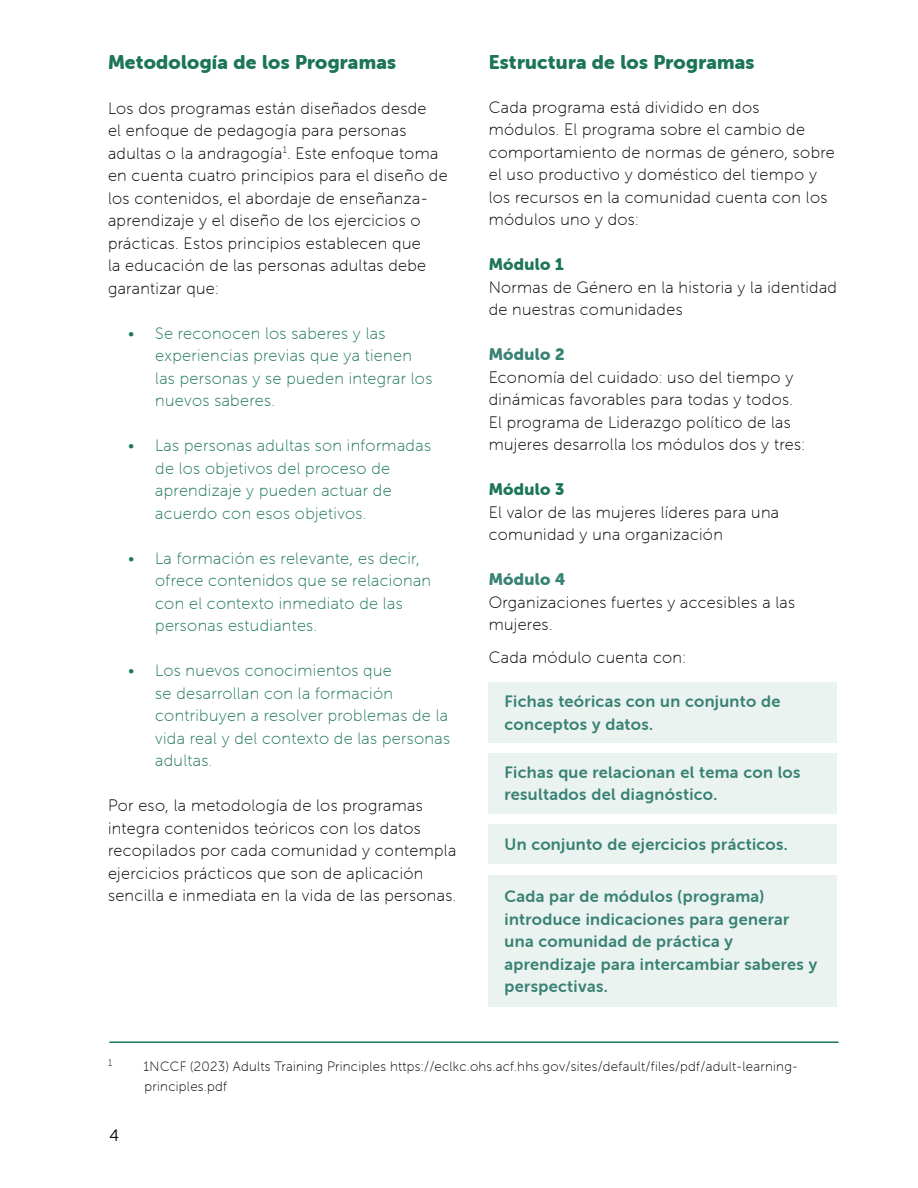
<style>
.page{position:relative;width:918px;height:1188px;background:#fff}
.page>*{position:absolute;margin:0;border:0;box-sizing:border-box;transform-origin:0 0}
.t1{font:19.5px "Museo Sans Rounded 900";letter-spacing:.015em;color:#1c7559}
.t2{font:16.5px/22.5px "Museo Sans Rounded 100";letter-spacing:.02em;color:#000}
.t3{font:16.5px/22.5px "Museo Sans Rounded 100";letter-spacing:.02em;color:#1c7559}
.t4{font:16.5px/22.5px "Museo Sans Rounded 700";letter-spacing:.02em;color:#388273}
.t5{font:16.5px "Museo Sans Rounded 900";letter-spacing:.02em;color:#1c7559}
.t6{font:16.5px "Museo Sans Rounded 900";letter-spacing:.02em;color:#388273}
.t7{font:16.5px "Museo Sans Rounded 300";color:#000}
.t8{font:13.5px/19.5px "Museo Sans Rounded 100";letter-spacing:.02em;color:#000}
.t9{font:9.6px "Museo Sans Rounded 100";color:#000}
</style>
<div class="page">
<hr style="left:109px;top:1041px;width:729px;height:2px;background:#1c7559">
<div style="left:489px;top:682px;width:348px;height:61px;background:#ebf3f1"></div>
<div style="left:489px;top:875px;width:348px;height:132px;background:#ebf3f1"></div>
<div style="left:489px;top:753px;width:348px;height:60px;background:#ebf3f1"></div>
<div style="left:489px;top:824px;width:348px;height:40px;background:#ebf3f1"></div>
<p class="t1" style="left:108px;top:51px;width:290px">Metodología de los Programas</p>
<p class="t2" style="left:108px;top:97px;width:341px">Los dos programas están diseñados desde<br>el enfoque de pedagogía para personas adultas o la andragogía<sup>1</sup>. Este enfoque toma en cuenta cuatro principios para el diseño de los contenidos, el abordaje de enseñanza&shy;aprendizaje y el diseño de los ejercicios o prácticas. Estos principios establecen que<br>la educación de las personas adultas debe garantizar que:</p>
<p class="t3" style="left:155px;top:322px;width:279px;text-indent:-27px">• Se reconocen los saberes y las experiencias previas que ya tienen las personas y se pueden integrar los nuevos saberes.</p>
<p class="t3" style="left:155px;top:434px;width:277px;text-indent:-27px">• Las personas adultas son informadas de los objetivos del proceso de aprendizaje y pueden actuar de acuerdo con esos objetivos.</p>
<p class="t3" style="left:155px;top:547px;width:277px;text-indent:-27px">• La formación es relevante, es decir, ofrece contenidos que se relacionan con el contexto inmediato de las personas estudiantes.</p>
<p class="t3" style="left:155px;top:659px;width:296px;text-indent:-27px">• Los nuevos conocimientos que<br>se desarrollan con la formación contribuyen a resolver problemas de la vida real y del contexto de las personas adultas.</p>
<p class="t2" style="left:108px;top:794px;width:350px">Por eso, la metodología de los programas integra contenidos teóricos con los datos recopilados por cada comunidad y contempla ejercicios prácticos que son de aplicación sencilla e inmediata en la vida de las personas.</p>
<p class="t1" style="left:489px;top:51px;width:267px">Estructura de los Programas</p>
<p class="t2" style="left:489px;top:96px;width:348px">Cada programa está dividido en dos<br>módulos. El programa sobre el cambio de comportamiento de normas de género, sobre el uso productivo y doméstico del tiempo y los recursos en la comunidad cuenta con los módulos uno y dos:</p>
<p class="t5" style="left:489px;top:255px;width:77px">Módulo 1</p>
<p class="t2" style="left:489px;top:276px;width:350px">Normas de Género en la historia y la identidad de nuestras comunidades</p>
<p class="t6" style="left:489px;top:345px;width:78px">Módulo 2</p>
<p class="t2" style="left:489px;top:366px;width:306px">Economía del cuidado: uso del tiempo y dinámicas favorables para todas y todos.</p>
<p class="t2" style="left:489px;top:411px;width:318px">El programa de Liderazgo político de las mujeres desarrolla los módulos dos y tres:</p>
<p class="t5" style="left:489px;top:480px;width:77px">Módulo 3</p>
<p class="t2" style="left:489px;top:501px;width:292px">El valor de las mujeres líderes para una comunidad y una organización</p>
<p class="t6" style="left:489px;top:570px;width:78px">Módulo 4</p>
<p class="t2" style="left:489px;top:591px;width:308px">Organizaciones fuertes y accesibles a las</p>
<p class="t2" style="left:489px;top:614px;width:65px">mujeres.</p>
<p class="t2" style="left:489px;top:647px;width:199px">Cada módulo cuenta con:</p>
<p class="t4" style="left:505px;top:690px;width:277px">Fichas teóricas con un conjunto de conceptos y datos.</p>
<p class="t4" style="left:505px;top:761px;width:297px">Fichas que relacionan el tema con los resultados del diagnóstico.</p>
<p class="t4" style="left:505px;top:833px;width:285px">Un conjunto de ejercicios prácticos.</p>
<p class="t4" style="left:505px;top:885px;width:314px">Cada par de módulos (programa) introduce indicaciones para generar una comunidad de práctica y aprendizaje para intercambiar saberes y perspectivas.</p>
<p class="t9" style="left:108px;top:1057px;width:6px">1</p>
<p class="t8" style="left:144px;top:1057px;width:656px">1NCCF (2023) Adults Training Principles https://eclkc.ohs.acf.hhs.gov/sites/default/files/pdf/adult-learning&shy;principles.pdf</p>
<p class="t7" style="left:109px;top:1127px;width:11px">4</p>
</div>
